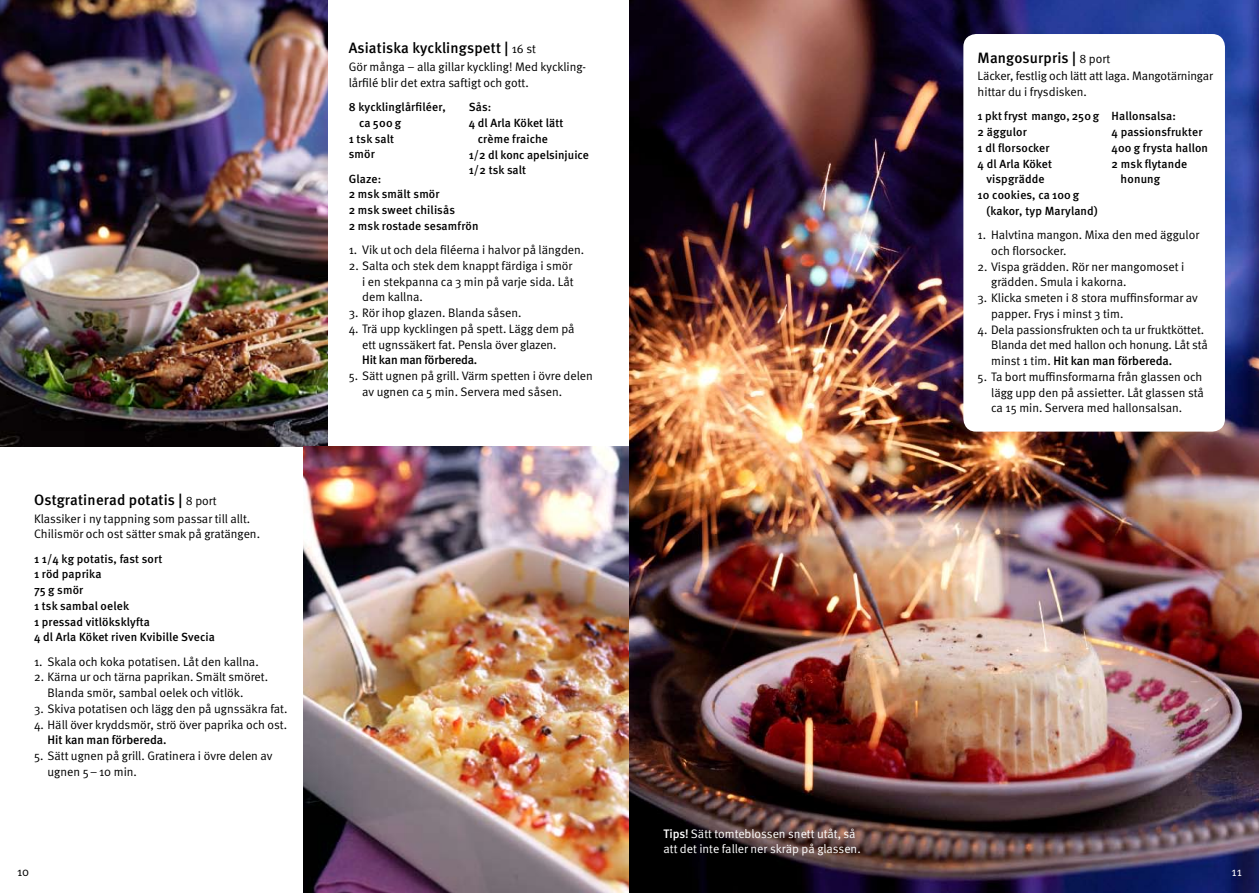
<style>
.page{position:relative;width:1259px;height:893px;background:#fff}
.page>*{position:absolute;margin:0;border:0;box-sizing:border-box;transform-origin:0 0}
.t1{font:500 15px "Meta";letter-spacing:.01em;color:#000}
.t2{font:12.3px/15.8px "Meta Normal";color:#000}
.t3{font:12.3px/15.8px "Meta Normal";color:#fff}
.t4{font:500 12.3px "Meta";letter-spacing:-.005em;color:#000}
.t5{font:500 11.85px/15.8px "Meta";letter-spacing:.015em;color:#000}
.s1{font-family:"Meta Normal";font-weight:400;font-size:12.3px}
.s2{font-family:"Meta";font-weight:500}
.s3{font-family:"Meta Normal";font-weight:400}
</style>
<div class="page">
<img style="left:0;top:0;width:328px;height:446px">
<img style="left:304px;top:446px;width:325px;height:447px">
<img style="left:629px;top:0;width:630px;height:893px">
<div style="left:963px;top:34px;width:262px;height:398px;background:#fff;border-radius:13px"></div>
<p class="t1" style="left:34px;top:491px;width:184px">Ostgratinerad potatis | <span class="s1">8 port</span></p>
<p class="t2" style="left:34px;top:510px;width:227px">Klassiker i ny tappning som passar till allt.<br>Chilismör och ost sätter smak på gratängen.</p>
<p class="t5" style="left:34px;top:551px;width:182px">1 1/4 kg potatis, fast sort<br>1 röd paprika<br>75 g smör<br>1 tsk sambal oelek<br>1 pressad vitlöksklyfta<br>4 dl Arla Köket riven Kvibille Svecia</p>
<p class="t2" style="left:34px;top:653px;width:226px">1. Skala och koka potatisen. Låt den kallna.</p>
<p class="t2" style="left:48px;top:669px;width:222px;text-indent:-14px">2. Kärna ur och tärna paprikan. Smält smöret.<br>Blanda smör, sambal oelek och vitlök.</p>
<p class="t2" style="left:34px;top:701px;width:255px">3. Skiva potatisen och lägg den på ugnssäkra fat.</p>
<p class="t2" style="left:34px;top:716px;width:254px">4. Häll över kryddsmör, strö över paprika och ost.</p>
<p class="t4" style="left:48px;top:733px;width:120px">Hit kan man förbereda.</p>
<p class="t2" style="left:48px;top:748px;width:227px;text-indent:-14px">5. Sätt ugnen på grill. Gratinera i övre delen av ugnen 5 –10 min.</p>
<p class="t2" style="left:17px;top:864px;width:14px">10</p>
<p class="t1" style="left:349px;top:39px;width:189px">Asiatiska kycklingspett | <span class="s1">16 st</span></p>
<p class="t2" style="left:349px;top:59px;width:239px">Gör många – alla gillar kyckling! Med kyckling&shy;lårfilé blir det extra saftigt och gott.</p>
<p class="t5" style="left:349px;top:99px;width:98px">8 kycklinglårfiléer,</p>
<p class="t5" style="left:359px;top:115px;width:43px">ca 500 g</p>
<p class="t5" style="left:349px;top:131px;width:47px">1 tsk salt</p>
<p class="t5" style="left:349px;top:147px;width:27px">smör</p>
<p class="t5" style="left:349px;top:171px;width:131px">Glaze:<br>2 msk smält smör<br>2 msk sweet chilisås<br>2 msk rostade sesamfrön</p>
<p class="t2" style="left:349px;top:242px;width:237px">1. Vik ut och dela filéerna i halvor på längden.</p>
<p class="t2" style="left:362px;top:258px;width:213px;text-align:justify;text-indent:-14px">2. Salta och stek dem knappt färdiga i smör i en stekpanna ca 3 min på varje sida. Låt dem kallna.</p>
<p class="t2" style="left:349px;top:305px;width:174px">3. Rör ihop glazen. Blanda såsen.</p>
<p class="t2" style="left:349px;top:321px;width:227px;text-align:center">4. Trä upp kycklingen på spett. Lägg dem på ett ugnssäkert fat. Pensla över glazen.</p>
<p class="t4" style="left:362px;top:353px;width:117px">Hit kan man förbereda.</p>
<p class="t2" style="left:362px;top:368px;width:232px;text-indent:-14px">5. Sätt ugnen på grill. Värm spetten i övre delen av ugnen ca 5 min. Servera med såsen.</p>
<p class="t5" style="left:469px;top:100px;width:24px">Sås:</p>
<p class="t5" style="left:469px;top:115px;width:96px">4 dl Arla Köket lätt</p>
<p class="t5" style="left:478px;top:131px;width:72px">crème fraiche</p>
<p class="t5" style="left:469px;top:147px;width:122px">1/2 dl konc apelsinjuice</p>
<p class="t5" style="left:469px;top:163px;width:59px">1/2 tsk salt</p>
<p class="t3" style="left:663px;top:825px;width:199px"><span class="s2">Tips!</span> Sätt tomteblossen snett utåt, så att det inte faller ner skräp på glassen.</p>
<p class="t1" style="left:977px;top:49px;width:134px">Mangosurpris | <span class="s1">8 port</span></p>
<p class="t2" style="left:977px;top:68px;width:237px">Läcker, festlig och lätt att laga. Mangotärningar hittar du i frysdisken.</p>
<p class="t5" style="left:977px;top:109px;width:123px">1 pkt fryst mango, 250 g</p>
<p class="t5" style="left:977px;top:124px;width:51px">2 äggulor</p>
<p class="t5" style="left:977px;top:140px;width:73px">1 dl florsocker</p>
<p class="t5" style="left:977px;top:156px;width:76px">4 dl Arla Köket</p>
<p class="t5" style="left:986px;top:172px;width:59px">vispgrädde</p>
<p class="t5" style="left:977px;top:187px;width:103px">10 cookies, ca 100 g</p>
<p class="t5" style="left:986px;top:203px;width:112px">(kakor, typ Maryland)</p>
<p class="t2" style="left:991px;top:227px;width:210px;text-indent:-14px">1. Halvtina mangon. Mixa den med äggulor och florsocker.</p>
<p class="t2" style="left:991px;top:258px;width:195px;text-indent:-14px">2. Vispa grädden. Rör ner mangomoset i grädden. Smula i kakorna.</p>
<p class="t2" style="left:991px;top:290px;width:208px;text-indent:-14px">3. Klicka smeten i 8 stora muffinsformar av papper. Frys i minst 3 tim.</p>
<p class="t2" style="left:977px;top:321px;width:232px;text-align:right">4. Dela passionsfrukten och ta ur fruktköttet.<br>Blanda det med hallon och honung. Låt stå</p>
<p class="t4" style="left:991px;top:354px;width:183px"><span class="s3">minst 1 tim.</span> Hit kan man förbereda.</p>
<p class="t2" style="left:991px;top:369px;width:214px;text-indent:-14px">5. Ta bort muffinsformarna från glassen och lägg upp den på assietter. Låt glassen stå ca 15 min. Servera med hallonsalsan.</p>
<p class="t5" style="left:1111px;top:109px;width:66px">Hallonsalsa:</p>
<p class="t5" style="left:1111px;top:125px;width:92px">4 passionsfrukter</p>
<p class="t5" style="left:1111px;top:140px;width:98px">400 g frysta hallon</p>
<p class="t5" style="left:1111px;top:156px;width:77px">2 msk flytande</p>
<p class="t5" style="left:1120px;top:172px;width:41px">honung</p>
<p class="t3" style="left:1231px;top:864px;width:12px">11</p>
</div>
